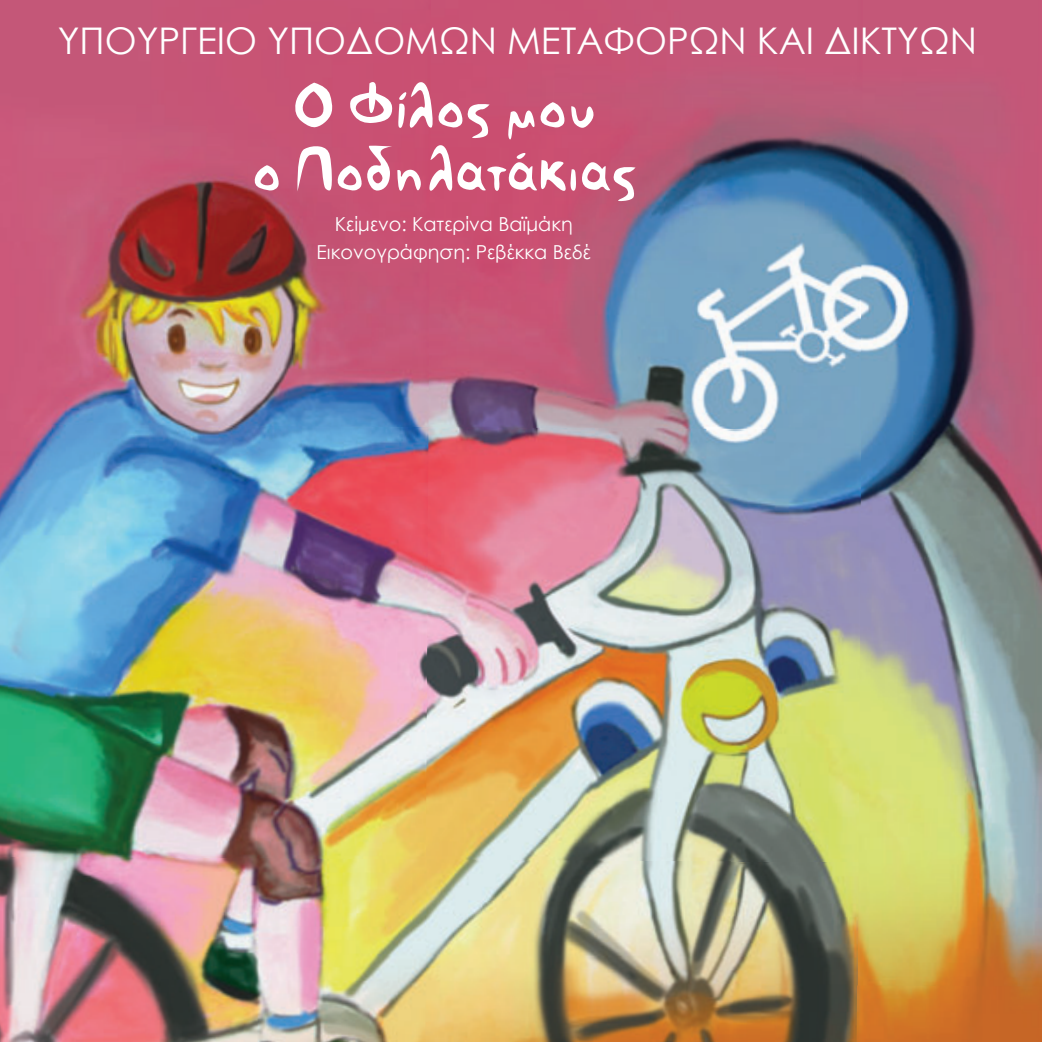
<style>
.page{position:relative;width:1042px;height:1042px;background:#fff}
.page>*{position:absolute;margin:0;border:0;box-sizing:border-box;transform-origin:0 0}
.t1{font:52.5px/63px "Comiccity";letter-spacing:.02em;color:#fff;text-align:center}
.t2{font:36.75px "Century Gothic";color:#fff}
.t3{font:19.25px/28.3px "Century Gothic";color:#fff;text-align:center}
.s1{font-size:56px}
</style>
<div class="page">
<img style="left:0;top:0;width:428px;height:424px">
<img style="left:428px;top:0;width:429px;height:427px">
<img style="left:857px;top:0;width:185px;height:985px">
<img style="left:0;top:424px;width:429px;height:433px">
<img style="left:426px;top:427px;width:435px;height:436px">
<img style="left:0;top:857px;width:858px;height:185px">
<img style="left:856px;top:985px;width:186px;height:57px">
<h2 class="t2" style="left:58px;top:20px;width:920px">ΥΠΟΥΡΓΕΙΟ ΥΠΟΔΟΜΩΝ ΜΕΤΑΦΟΡΩΝ ΚΑΙ ΔΙΚΤΥΩΝ</h2>
<h1 class="t1" style="left:253px;top:78px;width:385px">Ο Φίλος <span class="s1">μ</span>ου<br>ο Ποδηλατάκιας</h1>
<p class="t3" style="left:317px;top:210px;width:276px">Κείμενο: Κατερίνα Βαϊμάκη<br>Εικονογράφηση: Ρεβέκκα Βεδέ</p>
</div>
